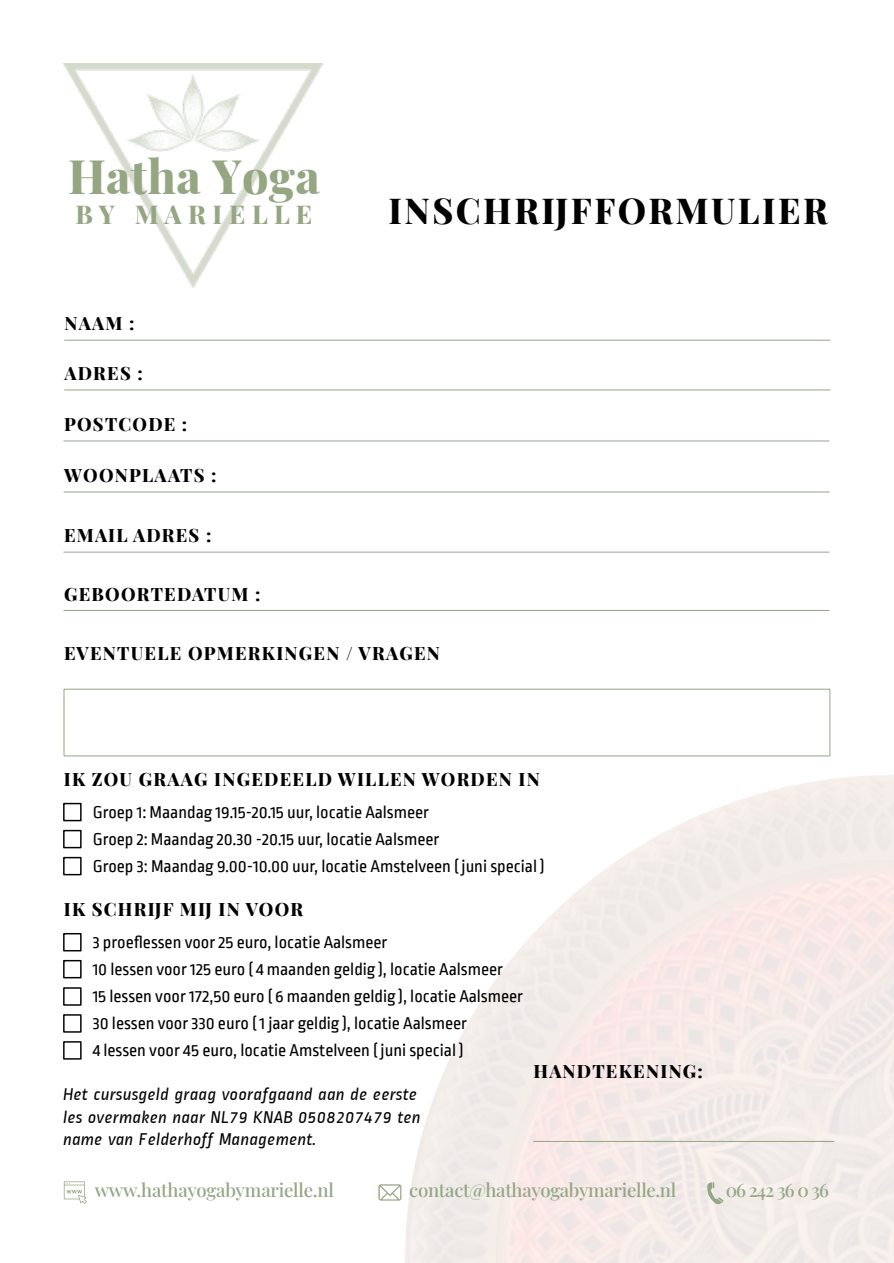
<style>
.page{position:relative;width:894px;height:1263px;background:#fff}
.page>*{position:absolute;margin:0;border:0;box-sizing:border-box;transform-origin:0 0}
.t1{font:800 46.5px "Playfair Display";letter-spacing:.005em;color:#95a683}
.t2{font:800 35.1px "Playfair Display";letter-spacing:.07em;color:#000}
.t3{font:800 25.35px "Playfair Display";letter-spacing:.25em;color:#95a683}
.t4{font:500 18.6px "Playfair Display";letter-spacing:-.015em;color:#95a683}
.t5{font:18px/27px "Ropa Sans";color:#000}
.t6{font:800 18px "Playfair Display";letter-spacing:.07em;color:#000}
.t7{font:italic 18px/22.5px "Ropa Sans";color:#000}
</style>
<div class="page">
<img style="left:64px;top:64px;width:259px;height:224px">
<img style="left:127px;top:75px;width:132px;height:76px">
<hr style="left:65px;top:340px;width:764px;height:1px;background:#95a683">
<hr style="left:65px;top:390px;width:764px;height:1px;background:#95a683">
<hr style="left:64px;top:441px;width:764px;height:1px;background:#95a683">
<hr style="left:64px;top:492px;width:765px;height:1px;background:#95a683">
<hr style="left:64px;top:552px;width:764px;height:1px;background:#95a683">
<hr style="left:64px;top:610px;width:764px;height:1px;background:#95a683">
<hr style="left:533px;top:1141px;width:300px;height:1px;background:#95a683">
<svg style="left:64px;top:1181px;width:23px;height:23px"></svg>
<svg style="left:378px;top:1184px;width:23px;height:17px"></svg>
<svg style="left:707px;top:1182px;width:16px;height:23px"></svg>
<div style="left:64px;top:689px;width:765px;height:67px;border:1px solid #95a683"></div>
<div style="left:63px;top:803px;width:19px;height:18px;border:1px solid #070504"></div>
<div style="left:63px;top:830px;width:19px;height:18px;border:1px solid #070504"></div>
<div style="left:63px;top:857px;width:19px;height:18px;border:1px solid #070504"></div>
<div style="left:63px;top:933px;width:19px;height:18px;border:1px solid #070504"></div>
<div style="left:63px;top:960px;width:19px;height:18px;border:1px solid #070504"></div>
<div style="left:63px;top:987px;width:19px;height:19px;border:1px solid #070504"></div>
<div style="left:63px;top:1014px;width:19px;height:19px;border:1px solid #070504"></div>
<div style="left:63px;top:1041px;width:19px;height:19px;border:1px solid #070504"></div>
<h1 class="t1" style="left:68px;top:144px;width:253px">Hatha Yoga</h1>
<h3 class="t3" style="left:75px;top:196px;width:238px">BY MARIELLE</h3>
<h2 class="t2" style="left:388px;top:186px;width:441px">INSCHRĲFFORMULIER</h2>
<p class="t6" style="left:65px;top:311px;width:71px">NAAM :</p>
<p class="t6" style="left:65px;top:360px;width:80px">ADRES :</p>
<p class="t6" style="left:64px;top:411px;width:125px">POSTCODE :</p>
<p class="t6" style="left:64px;top:462px;width:154px">WOONPLAATS :</p>
<p class="t6" style="left:64px;top:522px;width:149px">EMAIL ADRES :</p>
<p class="t6" style="left:64px;top:582px;width:198px">GEBOORTEDATUM :</p>
<p class="t6" style="left:64px;top:641px;width:377px">EVENTUELE OPMERKINGEN / VRAGEN</p>
<p class="t6" style="left:64px;top:767px;width:477px">IK ZOU GRAAG INGEDEELD WILLEN WORDEN IN</p>
<p class="t5" style="left:93px;top:799px;width:453px">Groep 1: Maandag 19.15-20.15 uur, locatie Aalsmeer<br>Groep 2: Maandag 20.30 -20.15 uur, locatie Aalsmeer<br>Groep 3: Maandag 9.00-10.00 uur, locatie Amstelveen ( juni special )</p>
<p class="t6" style="left:64px;top:897px;width:241px">IK SCHRĲF MĲ IN VOOR</p>
<p class="t5" style="left:93px;top:929px;width:432px">3 proeflessen voor 25 euro, locatie Aalsmeer<br>10 lessen voor 125 euro ( 4 maanden geldig ), locatie Aalsmeer<br>15 lessen voor 172,50 euro ( 6 maanden geldig ), locatie Aalsmeer 30 lessen voor 330 euro ( 1 jaar geldig ), locatie Aalsmeer<br>4 lessen voor 45 euro, locatie Amstelveen ( juni special )</p>
<p class="t7" style="left:63px;top:1083px;width:359px">Het cursusgeld graag voorafgaand aan de eerste les overmaken naar NL79 KNAB 0508207479 ten name van Felderhoff Management.</p>
<p class="t6" style="left:533px;top:1058px;width:171px">HANDTEKENING:</p>
<p class="t4" style="left:95px;top:1177px;width:241px">www.hathayogabymarielle.nl</p>
<p class="t4" style="left:409px;top:1177px;width:268px">contact@hathayogabymarielle.nl</p>
<p class="t4" style="left:725px;top:1177px;width:105px">06 242 36 0 36</p>
</div>
